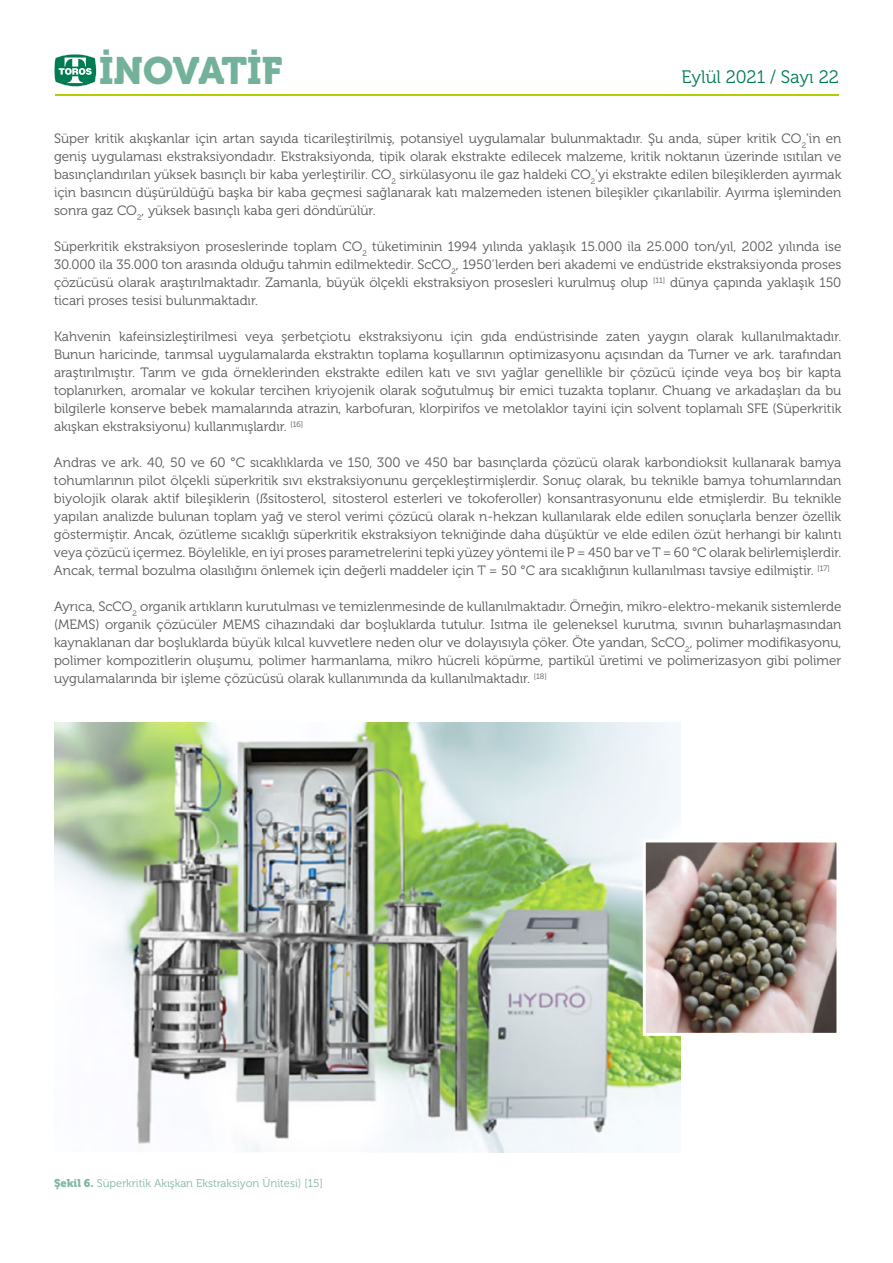
<style>
.page{position:relative;width:893px;height:1263px;background:#fff}
.page>*{position:absolute;margin:0;border:0;box-sizing:border-box;transform-origin:0 0}
.t1{font:37.95px "Museo 900";color:#73b19a}
.t2{font:18px "Museo 300";color:#007b52}
.t3{font:13.5px/18px "Museo 300";color:#575756;text-align:justify}
.t4{font:11.25px "Museo 300";color:#7fb7a1}
.s1{font-family:"Museo 900"}
</style>
<div class="page">
<svg style="left:54px;top:54px;width:43px;height:33px"></svg>
<hr style="left:55px;top:94px;width:783px;height:2px;background:#b4cc04">
<img style="left:54px;top:723px;width:626px;height:429px">
<img style="left:647px;top:843px;width:188px;height:189px">
<div style="left:643px;top:839px;width:196px;height:197px;border:3px solid #fff"></div>
<h1 class="t1" style="left:99px;top:49px;width:185px">İNOVATİF</h1>
<h2 class="t2" style="left:681px;top:67px;width:159px">Eylül 2021 / Sayı 22</h2>
<p class="t3" style="left:54px;top:130px;width:789px">Süper kritik akışkanlar için artan sayıda ticarileştirilmiş, potansiyel uygulamalar bulunmaktadır. Şu anda, süper kritik CO<sub>2</sub>’in en geniş uygulaması ekstraksiyondadır. Ekstraksiyonda, tipik olarak ekstrakte edilecek malzeme, kritik noktanın üzerinde ısıtılan ve basınçlandırılan yüksek basınçlı bir kaba yerleştirilir. CO<sub>2</sub> sirkülasyonu ile gaz haldeki CO<sub>2</sub>’yi ekstrakte edilen bileşiklerden ayırmak için basıncın düşürüldüğü başka bir kaba geçmesi sağlanarak katı malzemeden istenen bileşikler çıkarılabilir. Ayırma işleminden sonra gaz CO<sub>2</sub>, yüksek basınçlı kaba geri döndürülür.</p>
<p class="t3" style="left:54px;top:238px;width:789px">Süperkritik ekstraksiyon proseslerinde toplam CO<sub>2</sub> tüketiminin 1994 yılında yaklaşık 15.000 ila 25.000 ton/yıl, 2002 yılında ise 30.000 ila 35.000 ton arasında olduğu tahmin edilmektedir. ScCO<sub>2</sub>, 1950’lerden beri akademi ve endüstride ekstraksiyonda proses çözücüsü olarak araştırılmaktadır. Zamanla, büyük ölçekli ekstraksiyon prosesleri kurulmuş olup <sup>[11]</sup> dünya çapında yaklaşık 150 ticari proses tesisi bulunmaktadır.</p>
<p class="t3" style="left:54px;top:328px;width:789px">Kahvenin kafeinsizleştirilmesi veya şerbetçiotu ekstraksiyonu için gıda endüstrisinde zaten yaygın olarak kullanılmaktadır.<br>Bunun haricinde, tarımsal uygulamalarda ekstraktın toplama koşullarının optimizasyonu açısından da Turner ve ark. tarafından araştırılmıştır. Tarım ve gıda örneklerinden ekstrakte edilen katı ve sıvı yağlar genellikle bir çözücü içinde veya boş bir kapta toplanırken, aromalar ve kokular tercihen kriyojenik olarak soğutulmuş bir emici tuzakta toplanır. Chuang ve arkadaşları da bu bilgilerle konserve bebek mamalarında atrazin, karbofuran, klorpirifos ve metolaklor tayini için solvent toplamalı SFE (Süperkritik akışkan ekstraksiyonu) kullanmışlardır. <sup>[16]</sup></p>
<p class="t3" style="left:54px;top:454px;width:789px">Andras ve ark. 40, 50 ve 60 °C sıcaklıklarda ve 150, 300 ve 450 bar basınçlarda çözücü olarak karbondioksit kullanarak bamya tohumlarının pilot ölçekli süperkritik sıvı ekstraksiyonunu gerçekleştirmişlerdir. Sonuç olarak, bu teknikle bamya tohumlarından biyolojik olarak aktif bileşiklerin (ẞsitosterol, sitosterol esterleri ve tokoferoller) konsantrasyonunu elde etmişlerdir. Bu teknikle yapılan analizde bulunan toplam yağ ve sterol verimi çözücü olarak n-hekzan kullanılarak elde edilen sonuçlarla benzer özellik göstermiştir. Ancak, özütleme sıcaklığı süperkritik ekstraksiyon tekniğinde daha düşüktür ve elde edilen özüt herhangi bir kalıntı veya çözücü içermez. Böylelikle, en iyi proses parametrelerini tepki yüzey yöntemi ile P = 450 bar ve T = 60 °C olarak belirlemişlerdir.<br>Ancak, termal bozulma olasılığını önlemek için değerli maddeler için T = 50 °C ara sıcaklığının kullanılması tavsiye edilmiştir. <sup>[17]</sup></p>
<p class="t3" style="left:54px;top:598px;width:789px">Ayrıca, ScCO<sub>2</sub> organik artıkların kurutulması ve temizlenmesinde de kullanılmaktadır. Örneğin, mikro-elektro-mekanik sistemlerde (MEMS) organik çözücüler MEMS cihazındaki dar boşluklarda tutulur. Isıtma ile geleneksel kurutma, sıvının buharlaşmasından kaynaklanan dar boşluklarda büyük kılcal kuvvetlere neden olur ve dolayısıyla çöker. Öte yandan, ScCO<sub>2</sub>, polimer modifikasyonu, polimer kompozitlerin oluşumu, polimer harmanlama, mikro hücreli köpürme, partikül üretimi ve polimerizasyon gibi polimer uygulamalarında bir işleme çözücüsü olarak kullanımında da kullanılmaktadır. <sup>[18]</sup></p>
<p class="t4" style="left:54px;top:1177px;width:270px"><span class="s1">Şekil 6.</span> Süperkritik Akışkan Ekstraksiyon Ünitesi) [15]</p>
</div>
